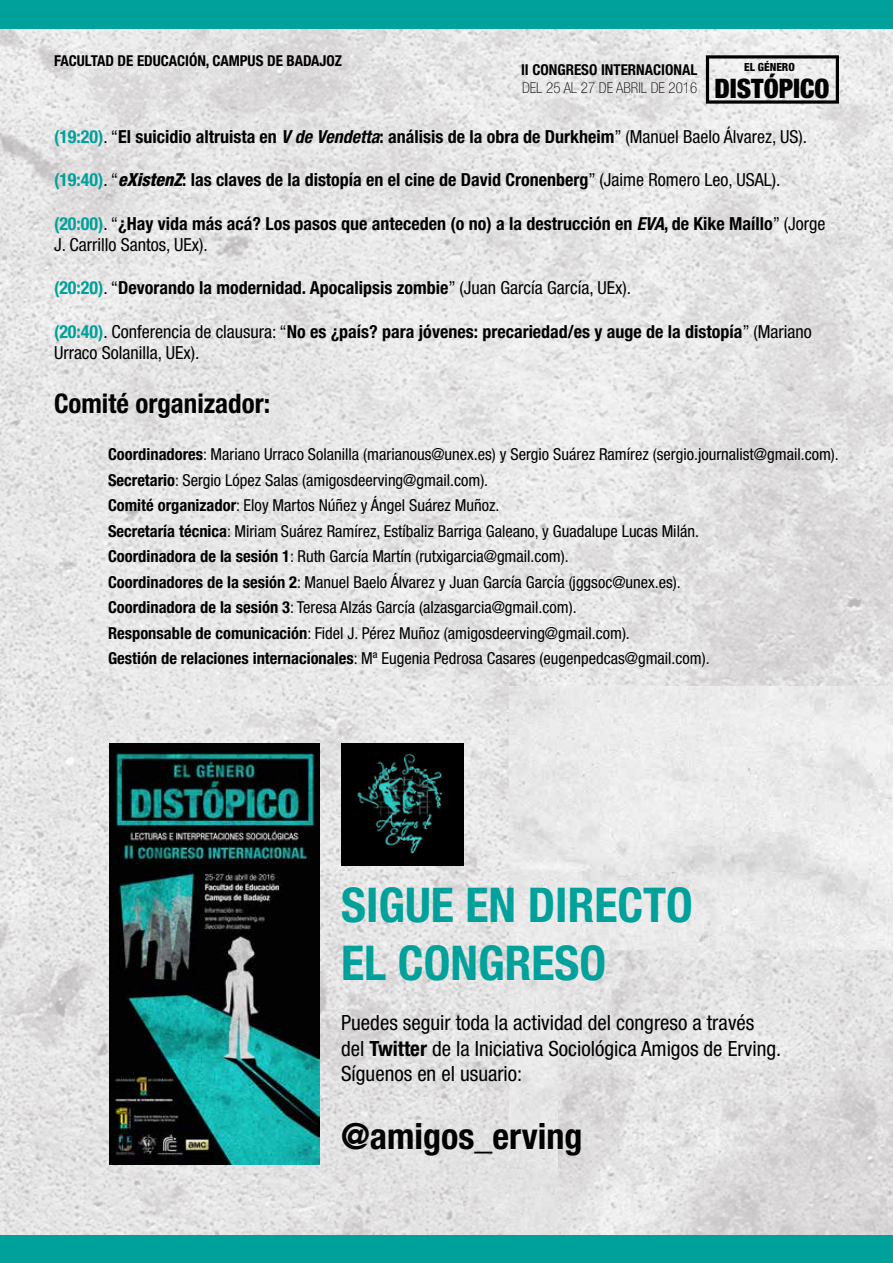
<style>
.page{position:relative;width:893px;height:1263px;background:#fff}
.page>*{position:absolute;margin:0;border:0;box-sizing:border-box;transform-origin:0 0}
.t1{font:700 condensed 48px/57.6px "Helvetica Neue LT Pro";color:#00a19a}
.t2{font:700 condensed 36px "Helvetica Neue LT Pro";color:#000}
.t3{font:700 condensed 27px "Helvetica Neue LT Pro";color:#000}
.t4{font:900 condensed 26.85px "Helvetica Neue LT Pro";color:#000}
.t5{font:condensed 21px/25.2px "Helvetica Neue LT Pro";color:#000}
.t6{font:700 condensed 18px/21.6px "Helvetica Neue LT Pro";color:#000}
.t7{font:condensed 18px/21.6px "Helvetica Neue LT Pro";color:#000}
.t8{font:condensed 16.5px/25.5px "Helvetica Neue LT Pro";color:#000}
.t9{font:700 condensed 15px "Helvetica Neue LT Pro";color:#000}
.t10{font:100 condensed 15px "Helvetica Neue LT Pro";color:#000}
.t11{font:800 condensed 11.25px "Helvetica Neue LT Pro";color:#000}
.s1{color:#00a19a}
.s2{font-weight:400}
.s3{font-style:italic}
.s4{font-weight:800;font-style:italic}
.s5{font-weight:700;color:#00a19a}
.s6{font-weight:700}
</style>
<div class="page">
<img style="left:0;top:29px;width:893px;height:1206px">
<img style="left:509px;top:686px;width:49px;height:549px">
<img style="left:557px;top:686px;width:336px;height:263px">
<svg style="left:706px;top:55px;width:133px;height:49px"></svg>
<div style="left:0;top:0;width:893px;height:29px;background:#00a19a"></div>
<div style="left:0;top:1235px;width:893px;height:28px;background:#00a19a"></div>
<img style="left:341px;top:743px;width:122px;height:122px">
<img style="left:109px;top:743px;width:211px;height:421px">
<p class="t9" style="left:54px;top:52px;width:290px">FACULTAD DE EDUCACIÓN, CAMPUS DE BADAJOZ</p>
<p class="t9" style="left:521px;top:61px;width:178px">II CONGRESO INTERNACIONAL</p>
<p class="t10" style="left:522px;top:79px;width:177px">DEL 25 AL 27 DE ABRIL DE 2016</p>
<p class="t11" style="left:744px;top:60px;width:52px">EL GÉNERO</p>
<h3 class="t4" style="left:714px;top:72px;width:117px">DISTÓPICO</h3>
<p class="t6" style="left:54px;top:126px;width:755px"><span class="s1">(19:20)</span><span class="s2">. “</span>El suicidio altruista en <span class="s3">V de Vendetta</span>: análisis de la obra de Durkheim<span class="s2">” (Manuel Baelo Álvarez, US).</span></p>
<p class="t6" style="left:54px;top:169px;width:728px"><span class="s1">(19:40)</span><span class="s2">. “</span><span class="s4">eXistenZ</span>: las claves de la distopía en el cine de David Cronenberg<span class="s2">” (Jaime Romero Leo, USAL).</span></p>
<p class="t6" style="left:54px;top:212px;width:773px"><span class="s1">(20:00)</span><span class="s2">. “</span>¿Hay vida más acá? Los pasos que anteceden (o no) a la destrucción en <span class="s3">EVA</span>, de Kike Maíllo<span class="s2">” (Jorge<br>J. Carrillo Santos, UEx).</span></p>
<p class="t6" style="left:54px;top:277px;width:578px"><span class="s1">(20:20)</span><span class="s2">. “</span>Devorando la modernidad. Apocalipsis zombie<span class="s2">” (Juan García García, UEx).</span></p>
<p class="t7" style="left:54px;top:320px;width:759px"><span class="s5">(20:40)</span>. Conferencia de clausura: “<span class="s6">No es ¿país? para jóvenes: precariedad/es y auge de la distopía</span>” (Mariano<br>Urraco Solanilla, UEx).</p>
<h3 class="t3" style="left:54px;top:387px;width:218px">Comité organizador:</h3>
<p class="t8" style="left:108px;top:441px;width:732px"><span class="s6">Coordinadores</span>: Mariano Urraco Solanilla (marianous@unex.es) y Sergio Suárez Ramírez (sergio.journalist@gmail.com).<br><span class="s6">Secretario</span>: Sergio López Salas (amigosdeerving@gmail.com).<br><span class="s6">Comité organizador</span>: Eloy Martos Núñez y Ángel Suárez Muñoz.<br><span class="s6">Secretaría técnica</span>: Miriam Suárez Ramírez, Estíbaliz Barriga Galeano, y Guadalupe Lucas Milán.<br><span class="s6">Coordinadora de la sesión 1</span>: Ruth García Martín (rutxigarcia@gmail.com).<br><span class="s6">Coordinadores de la sesión 2</span>: Manuel Baelo Álvarez y Juan García García (jggsoc@unex.es).<br><span class="s6">Coordinadora de la sesión 3</span>: Teresa Alzás García (alzasgarcia@gmail.com).<br><span class="s6">Responsable de comunicación</span>: Fidel J. Pérez Muñoz (amigosdeerving@gmail.com).<br><span class="s6">Gestión de relaciones internacionales</span>: Mª Eugenia Pedrosa Casares (eugenpedcas@gmail.com).</p>
<h1 class="t1" style="left:341px;top:876px;width:353px">SIGUE EN DIRECTO<br>EL CONGRESO</h1>
<p class="t5" style="left:341px;top:1010px;width:442px">Puedes seguir toda la actividad del congreso a través del <span class="s6">Twitter</span> de la Iniciativa Sociológica Amigos de Erving.<br>Síguenos en el usuario:</p>
<h2 class="t2" style="left:341px;top:1114px;width:243px">@amigos_erving</h2>
</div>
